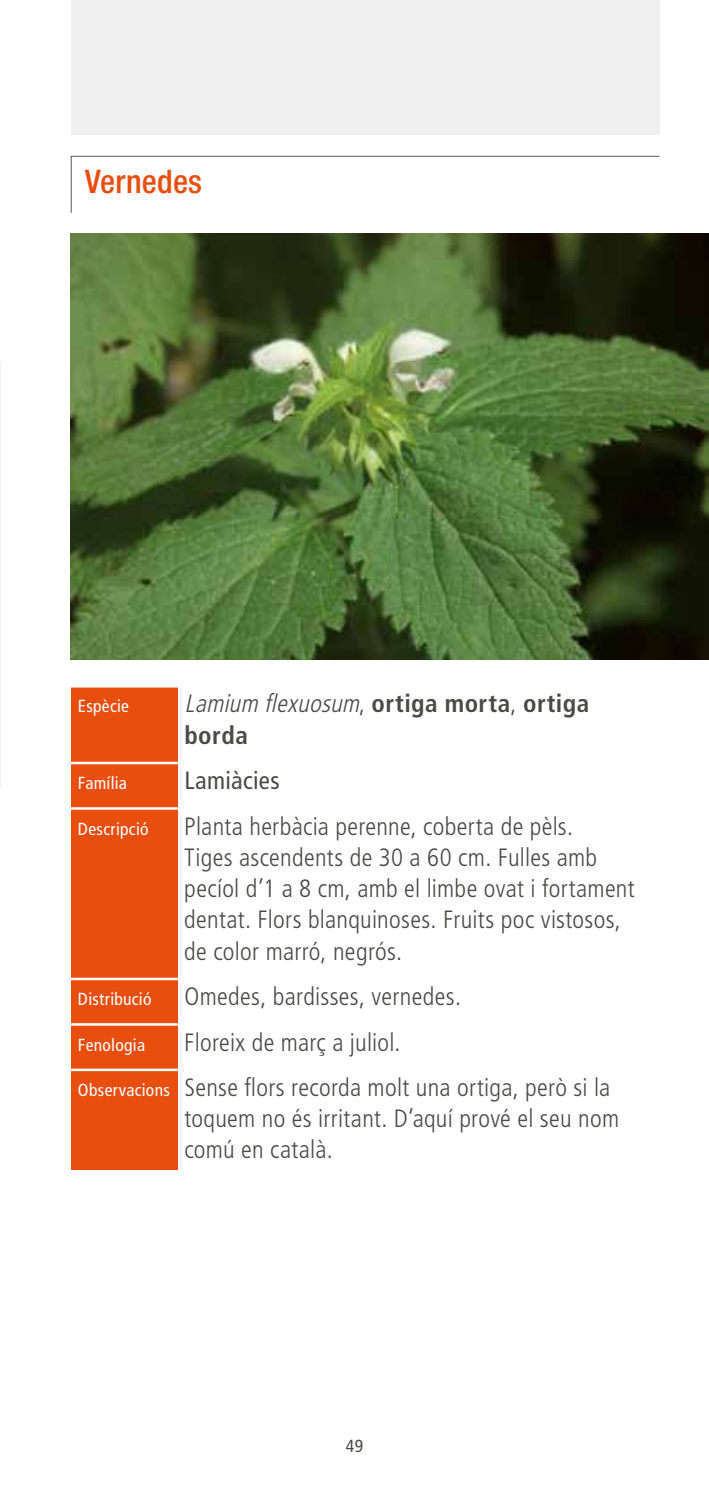
<style>
.page{position:relative;width:709px;height:1489px;background:#fff}
.page>*{position:absolute;margin:0;border:0;box-sizing:border-box;transform-origin:0 0}
.t1{font:500 condensed 32.5px "Helvetica Neue LT Std";letter-spacing:.005em;color:#e94e0f}
.t2{font:300 condensed 25px/31.2px "Frutiger LT Std";letter-spacing:.01em;color:#4a4a49}
.t3{font:700 condensed 25px/31.2px "Frutiger LT Std";letter-spacing:.02em;color:#4a4a49}
.t4{font:condensed 25px "Frutiger LT Std";letter-spacing:.01em;color:#4a4a49}
.t5{font:condensed 17.5px "Frutiger LT Std";letter-spacing:.015em;color:#fff}
.t6{font:condensed 17.5px "Frutiger LT Std";color:#4a4a49}
.s1{font-weight:300;font-style:italic}
.s2{font-weight:300}
.s3{font-weight:400;font-size:17.5px;color:#fff}
</style>
<div class="page">
<div style="left:71px;top:687px;width:106px;height:482px;background:#e94e0f"></div>
<div style="left:71px;top:0;width:588px;height:135px;background:#f0f0f0"></div>
<hr style="left:64px;top:761px;width:574px;height:3px;background:#fff">
<hr style="left:64px;top:807px;width:574px;height:2px;background:#fff">
<hr style="left:64px;top:977px;width:574px;height:3px;background:#fff">
<hr style="left:64px;top:1023px;width:574px;height:2px;background:#fff">
<hr style="left:64px;top:1068px;width:574px;height:3px;background:#fff">
<img style="left:0;top:361px;width:1px;height:426px">
<img style="left:71px;top:234px;width:638px;height:425px">
<svg style="left:71px;top:156px;width:589px;height:57px"></svg>
<h1 class="t1" style="left:85px;top:162px;width:119px">Vernedes</h1>
<p class="t5" style="left:78px;top:696px;width:53px">Espècie</p>
<p class="t3" style="left:184px;top:688px;width:406px"><span class="s1">Lamium flexuosum</span><span class="s2">,</span> ortiga morta<span class="s2">,</span> ortiga borda</p>
<p class="t5" style="left:78px;top:772px;width:51px">Família</p>
<p class="t4" style="left:184px;top:765px;width:97px">Lamiàcies</p>
<p class="t5" style="left:78px;top:818px;width:72px">Descripció</p>
<p class="t2" style="left:184px;top:810px;width:452px">Planta herbàcia perenne, coberta de pèls.<br>Tiges ascendents de 30 a 60 cm. Fulles amb pecíol d’1 a 8 cm, amb el limbe ovat i fortament dentat. Flors blanquinoses. Fruits poc vistosos, de color marró, negrós.</p>
<p class="t5" style="left:78px;top:988px;width:75px">Distribució</p>
<p class="t2" style="left:184px;top:981px;width:278px">Omedes, bardisses, vernedes.</p>
<p class="t5" style="left:78px;top:1034px;width:69px">Fenologia</p>
<p class="t2" style="left:78px;top:1019px;width:534px;line-height:45.5px;text-indent:106px">Floreix de març a juliol.<br><span class="s3">Observacions</span> Sense flors recorda molt una ortiga, però si la</p>
<p class="t2" style="left:184px;top:1103px;width:436px">toquem no és irritant. D’aquí prové el seu nom comú en català.</p>
<p class="t6" style="left:346px;top:1435px;width:19px">49</p>
</div>
